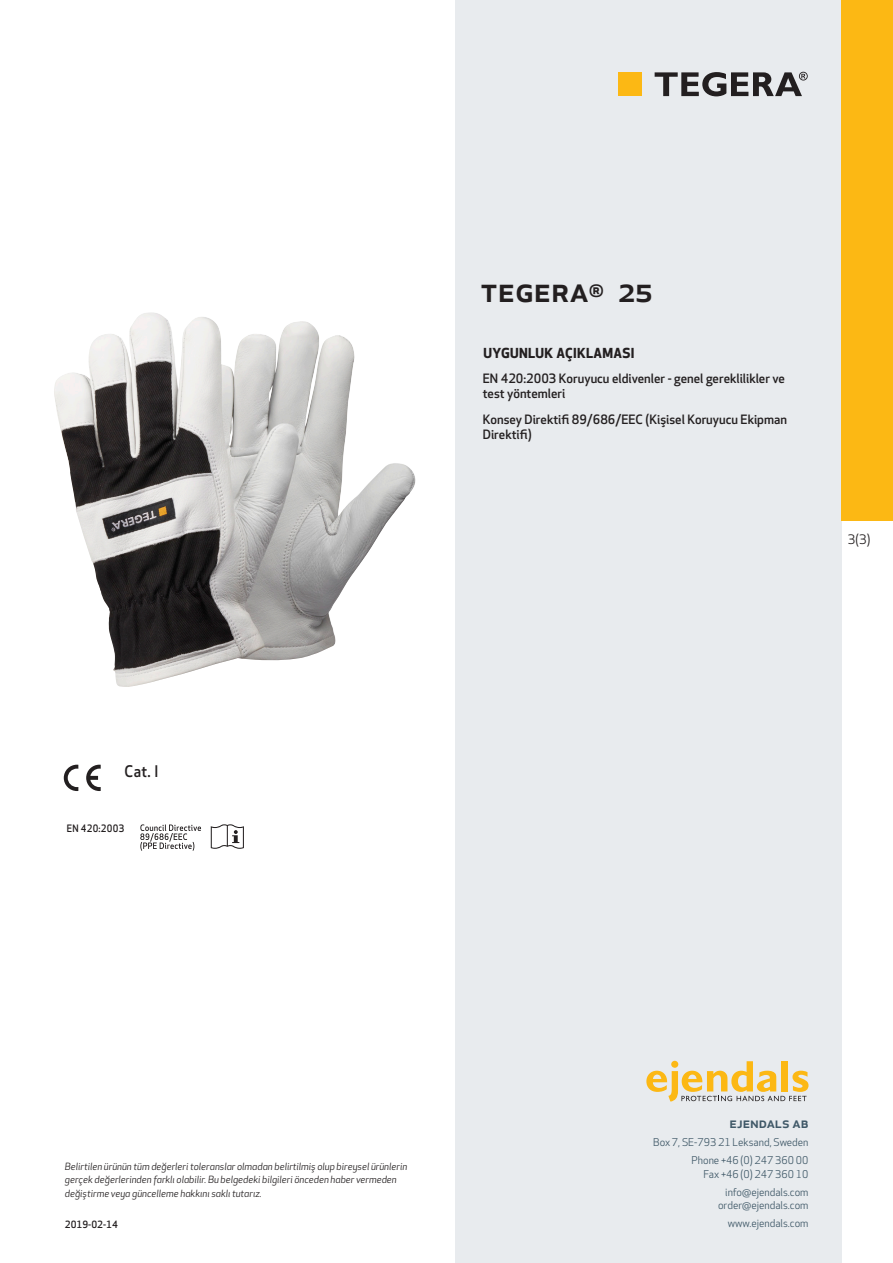
<style>
.page{position:relative;width:893px;height:1263px;background:#fff}
.page>*{position:absolute;margin:0;border:0;box-sizing:border-box;transform-origin:0 0}
.prodname{font:500 34.5px "Apex New";color:#231f20}
.Artikel{font:500 15.6px "Apex New";color:#231f20;scale:.95 1}
.t1{font:500 15px "Apex New";color:#405968}
.Compliance_body{font:700 13.5px "Apex New";letter-spacing:.025em;color:#231f20}
.t2{font:12.75px "Apex New";color:#231f20}
.Compliance_body-2{font:500 12.6px/15px "Apex New";color:#231f20}
.t3{font:10.5px/18px "Apex New";color:#405968;text-align:right}
.t4{font:500 10.05px "Apex New";color:#231f20;scale:.95 1}
.t5{font:italic 9.75px/13.5px "Apex New";color:#231f20}
.t6{font:500 9.75px "Apex New";color:#231f20}
</style>
<div class="page">
<div style="left:455px;top:0;width:387px;height:1263px;background:#e8ebee"></div>
<svg style="left:646px;top:1061px;width:162px;height:40px"></svg>
<svg style="left:86px;top:765px;width:15px;height:26px"></svg>
<svg style="left:64px;top:765px;width:14px;height:26px"></svg>
<svg style="left:140px;top:824px;width:61px;height:27px"></svg>
<svg style="left:211px;top:824px;width:33px;height:25px"></svg>
<div style="left:618px;top:72px;width:24px;height:24px;background:#fcb814"></div>
<svg style="left:655px;top:72px;width:153px;height:24px"></svg>
<div style="left:842px;top:0;width:51px;height:520px;background:#fcb814"></div>
<img style="left:54px;top:313px;width:362px;height:374px">
<p class="Artikel" style="left:125px;top:761px;width:37px">Cat. I</p>
<p class="t4" style="left:67px;top:821px;width:62px">EN 420:2003</p>
<p class="prodname" style="left:480px;top:266px;width:174px">TEGERA<sup>®</sup> 25</p>
<p class="Compliance_body" style="left:483px;top:343px;width:152px">UYGUNLUK AÇIKLAMASI</p>
<p class="Compliance_body-2" style="left:483px;top:371px;width:304px">EN 420:2003 Koruyucu eldivenler - genel gereklilikler ve test yöntemleri</p>
<p class="Compliance_body-2" style="left:483px;top:411px;width:306px">Konsey Direktifi 89/686/EEC (Kişisel Koruyucu Ekipman<br>Direktifi)</p>
<h3 class="t2" style="left:848px;top:531px;width:24px">3(3)</h3>
<p class="t5" style="left:65px;top:1159px;width:344px">Belirtilen ürünün tüm değerleri toleranslar olmadan belirtilmiş olup bireysel ürünlerin gerçek değerlerinden farklı olabilir. Bu belgedeki bilgileri önceden haber vermeden değiştirme veya güncelleme hakkını saklı tutarız.</p>
<p class="t6" style="left:65px;top:1218px;width:54px">2019-02-14</p>
<h3 class="t1" style="left:729px;top:1113px;width:80px">ejendals ab</h3>
<p class="t3" style="left:653px;top:1133px;width:157px">Box 7, SE-793 21 Leksand, Sweden<br>Phone +46 (0) 247 360 00</p>
<p class="t3" style="left:703px;top:1165px;width:107px">Fax +46 (0) 247 360 10 info@ejendals.com</p>
<p class="t3" style="left:718px;top:1196px;width:92px">order@ejendals.com</p>
<p class="t3" style="left:728px;top:1215px;width:82px">www.ejendals.com</p>
</div>
